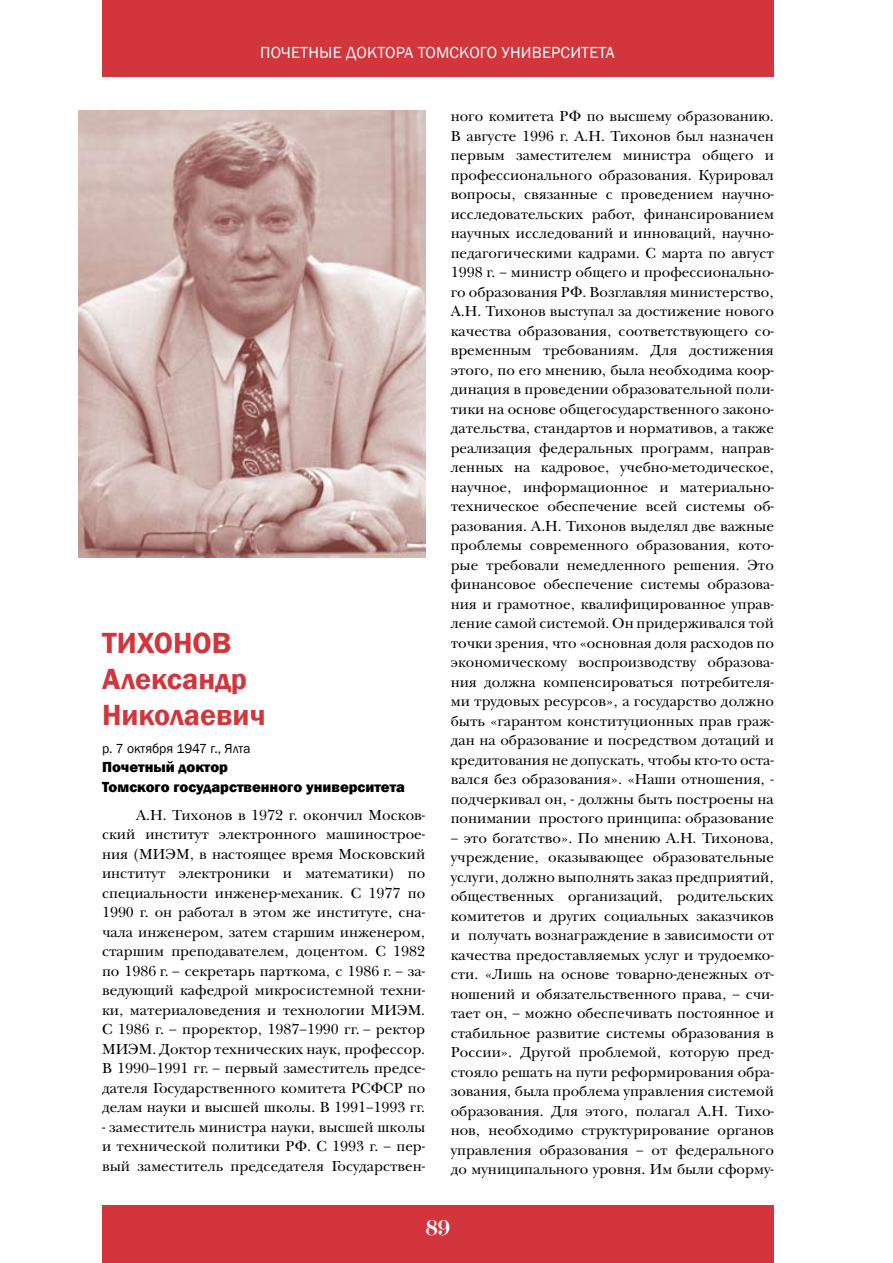
<style>
.page{position:relative;width:893px;height:1263px;background:#fff}
.page>*{position:absolute;margin:0;border:0;box-sizing:border-box;transform-origin:0 0}
.t1{font:600 30px/36px "Franklin Gothic";color:#d2353c}
.t2{font:21px "Didona C";color:#fff}
.t3{font:16.5px "Franklin Gothic";letter-spacing:.01em;color:#fff}
.t4{font:15px/19.5px "New Baskerville C";color:#000;text-align:justify}
.t5{font:800 15px/19.5px "Franklin Gothic";color:#000}
.t6{font:13.5px "Franklin Gothic";color:#000}
</style>
<div class="page">
<div style="left:102px;top:0;width:672px;height:77px;background:#d2353c"></div>
<div style="left:102px;top:1206px;width:672px;height:57px;background:#d2353c"></div>
<img style="left:78px;top:111px;width:348px;height:447px">
<p class="t3" style="left:260px;top:42px;width:356px">Почетные доктора Томского университета</p>
<h1 class="t1" style="left:102px;top:625px;width:165px">ТИХОНОВ<br>Александр<br>Николаевич</h1>
<p class="t6" style="left:102px;top:740px;width:150px">р. 7 октября 1947 г., Ялта</p>
<p class="t5" style="left:102px;top:757px;width:304px">Почетный доктор<br>Томского государственного университета</p>
<p class="t4" style="left:102px;top:805px;width:325px;text-indent:34px">А.Н. Тихонов в 1972 г. окончил Москов&shy;ский институт электронного машинострое&shy;ния (МИЭМ, в настоящее время Московский институт электроники и математики) по специальности инженер-механик. С 1977 по 1990 г. он работал в этом же институте, сна&shy;чала инженером, затем старшим инженером, старшим преподавателем, доцентом. С 1982 по 1986 г. – секретарь парткома, с 1986 г. – за&shy;ведующий кафедрой микросистемной техни&shy;ки, материаловедения и технологии МИЭМ.<br>С 1986 г. – проректор, 1987–1990 гг. – ректор МИЭМ. Доктор технических наук, профессор.<br>В 1990–1991 гг. – первый заместитель предсе&shy;дателя Государственного комитета РСФСР по делам науки и высшей школы. В 1991–1993 гг.</p>
<p class="t4" style="left:102px;top:1117px;width:325px">- заместитель министра науки, высшей школы и технической политики РФ. С 1993 г. – пер&shy;вый заместитель председателя Государствен-</p>
<p class="t4" style="left:451px;top:107px;width:325px">ного комитета РФ по высшему образованию.<br>В августе 1996 г. А.Н. Тихонов был назначен первым заместителем министра общего и профессионального образования. Курировал вопросы, связанные с проведением научно&shy;исследовательских работ, финансированием научных исследований и инноваций, научно&shy;педагогическими кадрами. С марта по август 1998 г. – министр общего и профессионально&shy;го образования РФ. Возглавляя министерство, А.Н. Тихонов выступал за достижение нового качества образования, соответствующего со&shy;временным требованиям. Для достижения этого, по его мнению, была необходима коор&shy;динация в проведении образовательной поли&shy;тики на основе общегосударственного законо&shy;дательства, стандартов и нормативов, а также реализация федеральных программ, направ&shy;ленных на кадровое, учебно-методическое, научное, информационное и материально&shy;техническое обеспечение всей системы об&shy;разования. А.Н. Тихонов выделял две важные проблемы современного образования, кото&shy;рые требовали немедленного решения. Это финансовое обеспечение системы образова&shy;ния и грамотное, квалифицированное управ&shy;ление самой системой. Он придерживался той точки зрения, что «основная доля расходов по экономическому воспроизводству образова&shy;ния должна компенсироваться потребителя&shy;ми трудовых ресурсов», а государство должно быть «гарантом конституционных прав граж&shy;дан на образование и посредством дотаций и кредитования не допускать, чтобы кто-то оста&shy;вался без образования». «Наши отношения, - подчеркивал он, - должны быть построены на понимании простого принципа: образование</p>
<p class="t4" style="left:451px;top:828px;width:325px">– это богатство». По мнению А.Н. Тихонова, учреждение, оказывающее образовательные услуги, должно выполнять заказ предприятий, общественных организаций, родительских комитетов и других социальных заказчиков и получать вознаграждение в зависимости от качества предоставляемых услуг и трудоемко&shy;сти. «Лишь на основе товарно-денежных от&shy;ношений и обязательственного права, – счи&shy;тает он, – можно обеспечивать постоянное и стабильное развитие системы образования в России». Другой проблемой, которую пред&shy;стояло решать на пути реформирования обра&shy;зования, была проблема управления системой образования. Для этого, полагал А.Н. Тихо&shy;нов, необходимо структурирование органов управления образования – от федерального до муниципального уровня. Им были сформу-</p>
<h2 class="t2" style="left:425px;top:1216px;width:27px">89</h2>
</div>
